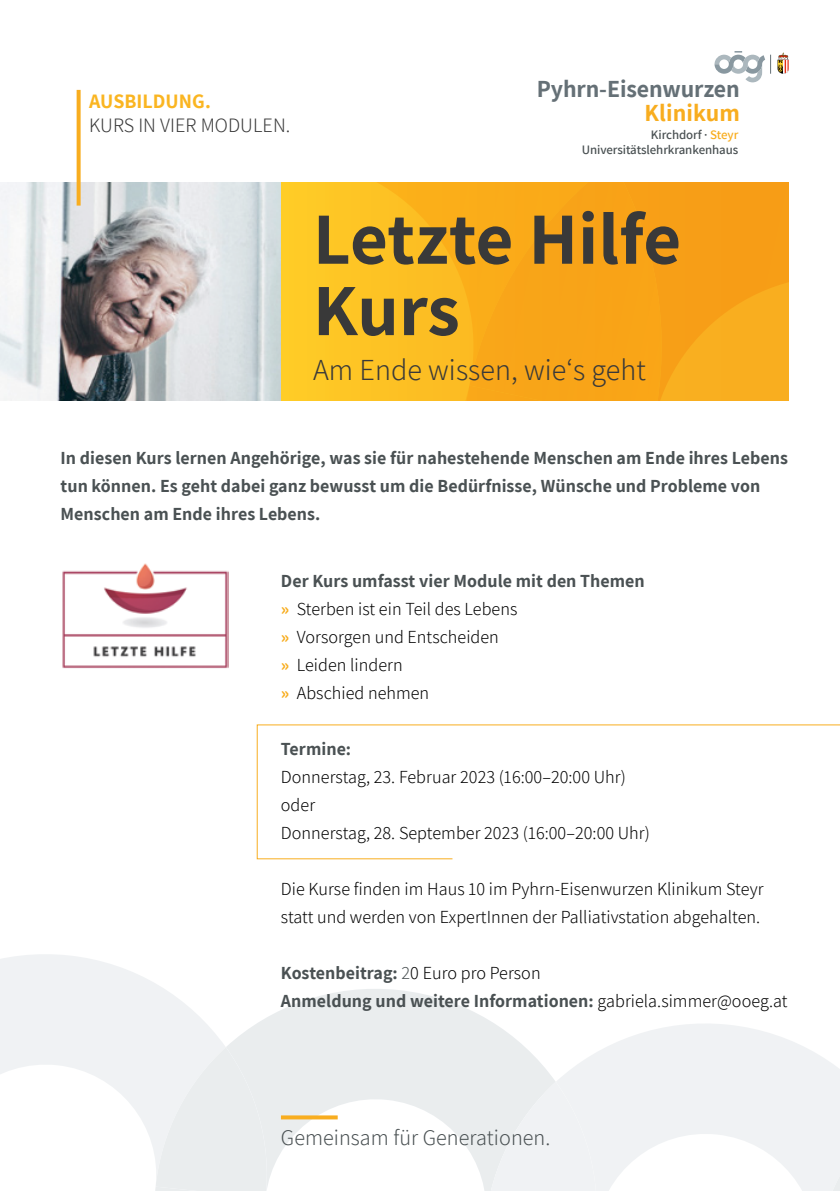
<style>
.page{position:relative;width:840px;height:1191px;background:#fff}
.page>*{position:absolute;margin:0;border:0;box-sizing:border-box;transform-origin:0 0}
.t1{font:700 73.6px/71.4px "Assistant";color:#393939}
.t2{font:300 29.8px "Assistant";letter-spacing:.005em;color:#393939}
.t3{font:700 24px/23.2px "Assistant";letter-spacing:-.005em;color:#657076;text-align:right}
.t4{font:300 22px "Assistant";letter-spacing:.005em;color:#4a5153}
.t5{font:300 20px "Assistant";letter-spacing:.005em;color:#393939}
.t6{font:700 20px "Assistant";letter-spacing:.005em;color:#fab521}
.t7{font:700 18px/28px "Assistant";letter-spacing:.005em;color:#4a5153}
.t8{font:300 18px "Assistant";letter-spacing:.005em;color:#000}
.t9{font:600 13px/14.8px "Assistant";letter-spacing:-.005em;color:#4a5153;text-align:right}
.s1{color:#f8ad1f}
.s2{font-weight:700;color:#f8ad1f}
.s3{font-weight:300}
.s4{font-weight:300;color:#000}
</style>
<div class="page">
<svg style="left:0;top:954px;width:225px;height:93px;fill:#f0f2f4"></svg>
<svg style="left:0;top:1047px;width:226px;height:144px"></svg>
<svg style="left:226px;top:989px;width:329px;height:202px;fill:#eaedee"></svg>
<svg style="left:557px;top:1024px;width:282px;height:167px;fill:#f0f2f4"></svg>
<div style="left:485px;top:1081px;width:116px;height:110px;background:#f0f2f4"></div>
<div style="left:815px;top:1116px;width:24px;height:75px;background:#f0f2f4"></div>
<svg style="left:281px;top:182px;width:507px;height:219px;background:#faaf1c"></svg>
<svg style="left:281px;top:1115px;width:56px;height:4px"></svg>
<svg style="left:777px;top:53px;width:11px;height:21px"></svg>
<svg style="left:714px;top:51px;width:51px;height:31px"></svg>
<img style="left:0;top:182px;width:281px;height:219px">
<img style="left:62px;top:563px;width:167px;height:105px">
<svg style="left:77px;top:90px;width:4px;height:116px"></svg>
<svg style="left:256px;top:724px;width:583px;height:135px"></svg>
<p class="t6" style="left:89px;top:88px;width:123px">AUSBILDUNG.</p>
<p class="t5" style="left:89px;top:112px;width:202px">KURS IN VIER MODULEN.</p>
<p class="t3" style="left:536px;top:77px;width:204px">Pyhrn-Eisenwurzen<br><span class="s1">Klinikum</span></p>
<p class="t9" style="left:581px;top:127px;width:158px">Kirchdorf · <span class="s1">Steyr<br></span>Universitätslehrkrankenhaus</p>
<p class="t1" style="left:313px;top:201px;width:369px">Letzte Hilfe<br>Kurs</p>
<p class="t2" style="left:313px;top:349px;width:334px">Am Ende wissen, wie‘s geht</p>
<p class="t7" style="left:61px;top:443px;width:728px">In diesen Kurs lernen Angehörige, was sie für nahestehende Menschen am Ende ihres Lebens tun können. Es geht dabei ganz bewusst um die Bedürfnisse, Wünsche und Probleme von<br>Menschen am Ende ihres Lebens.</p>
<p class="t7" style="left:281px;top:566px;width:365px">Der Kurs umfasst vier Module mit den Themen</p>
<p class="t8" style="left:281px;top:596px;width:238px"><span class="s2">»</span> Sterben ist ein Teil des Lebens</p>
<p class="t8" style="left:281px;top:624px;width:219px"><span class="s2">»</span> Vorsorgen und Entscheiden</p>
<p class="t8" style="left:281px;top:652px;width:123px"><span class="s2">»</span> Leiden lindern</p>
<p class="t8" style="left:281px;top:680px;width:150px"><span class="s2">»</span> Abschied nehmen</p>
<p class="t7" style="left:281px;top:734px;width:72px">Termine:</p>
<p class="t8" style="left:281px;top:764px;width:346px">Donnerstag, 23. Februar 2023 (16:00–20:00 Uhr)</p>
<p class="t8" style="left:281px;top:792px;width:36px">oder</p>
<p class="t8" style="left:281px;top:820px;width:370px">Donnerstag, 28. September 2023 (16:00–20:00 Uhr)</p>
<p class="t8" style="left:281px;top:876px;width:484px">Die Kurse finden im Haus 10 im Pyhrn-Eisenwurzen Klinikum Steyr</p>
<p class="t8" style="left:281px;top:904px;width:480px">statt und werden von ExpertInnen der Palliativstation abgehalten.</p>
<p class="t7" style="left:281px;top:958px;width:261px">Kostenbeitrag: <span class="s3">2</span><span class="s4">0 Euro pro Person</span></p>
<p class="t7" style="left:281px;top:986px;width:508px">Anmeldung und weitere Informationen: <span class="s4">gabriela.simmer@ooeg.at</span></p>
<p class="t4" style="left:281px;top:1122px;width:271px">Gemeinsam für Generationen.</p>
</div>
